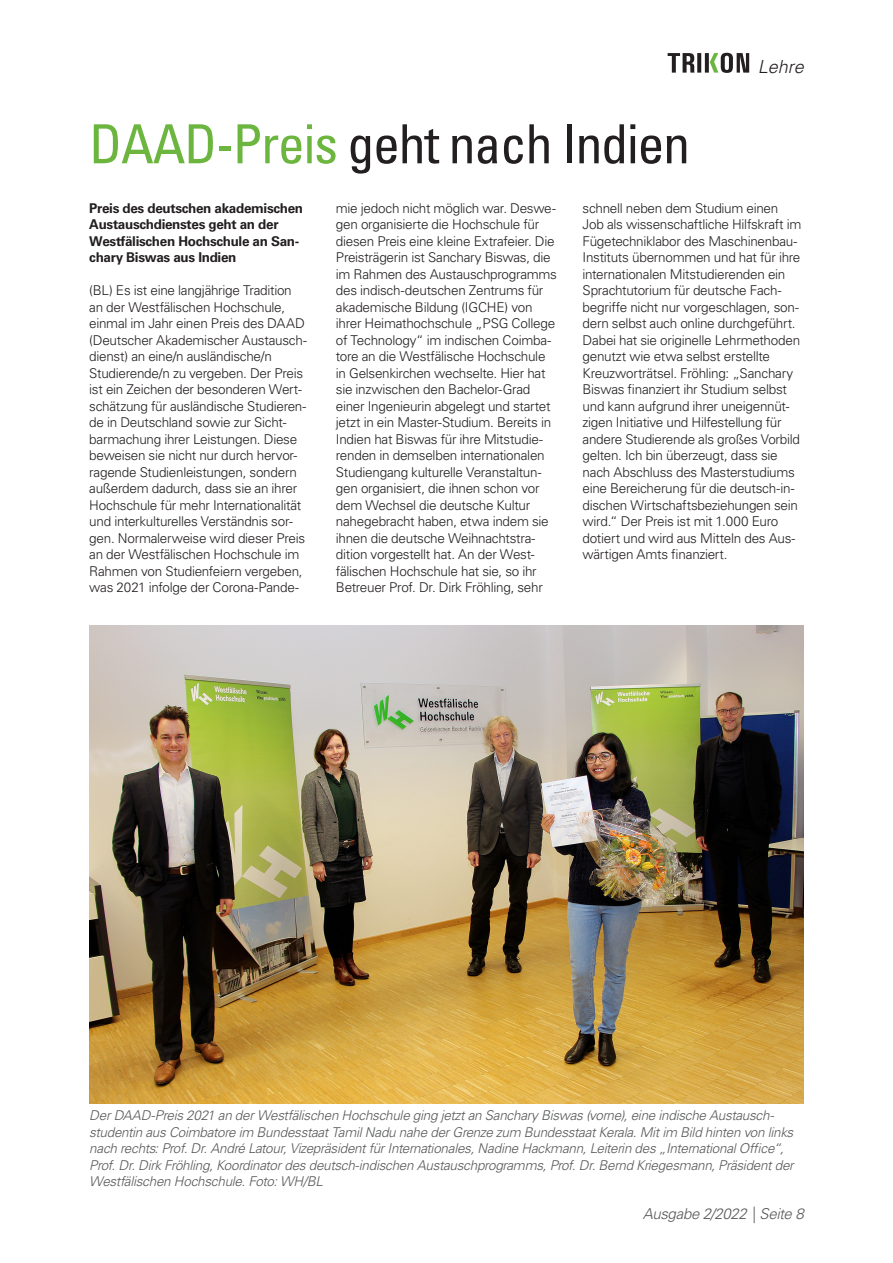
<style>
.page{position:relative;width:893px;height:1263px;background:#fff}
.page>*{position:absolute;margin:0;border:0;box-sizing:border-box;transform-origin:0 0}
.Headline_36{font:condensed 54px "Univers LT Std";letter-spacing:-.025em;color:#231f20}
.t1{font:italic 300 18px "Univers LT Std";color:#231f20}
.t2{font:italic 300 15px "Univers LT Std";letter-spacing:-.025em;color:#57585a}
.Fließtext{font:300 13.5px/16.5px "Univers LT Std";letter-spacing:-.02em;color:#231f20}
.Bildtext_Titel_80{font:italic 300 13.5px/16.5px "Univers LT Std";letter-spacing:-.02em;color:#57585a}
.Aufmacher{font:700 13.5px/16.5px "Univers LT Std";letter-spacing:-.025em;color:#231f20}
.s1{color:#6cb640}
</style>
<div class="page">
<svg style="left:668px;top:53px;width:81px;height:20px"></svg>
<img style="left:89px;top:625px;width:715px;height:479px">
<h2 class="t1" style="left:758px;top:56px;width:48px">Lehre</h2>
<p class="Headline_36" style="left:89px;top:110px;width:602px"><span class="s1">DAAD-Preis</span> geht nach Indien</p>
<p class="Aufmacher" style="left:89px;top:200px;width:215px">Preis des deutschen akademischen<br>Austauschdienstes geht an der<br>Westfälischen Hochschule an San&shy;chary Biswas aus Indien</p>
<p class="Fließtext" style="left:89px;top:282px;width:219px">(BL) Es ist eine langjährige Tradition an der Westfälischen Hochschule, einmal im Jahr einen Preis des DAAD (Deutscher Akademischer Austausch&shy;dienst) an eine/n ausländische/n Studierende/n zu vergeben. Der Preis ist ein Zeichen der besonderen Wert&shy;schätzung für ausländische Studieren&shy;de in Deutschland sowie zur Sicht&shy;barmachung ihrer Leistungen. Diese beweisen sie nicht nur durch hervor&shy;ragende Studienleistungen, sondern außerdem dadurch, dass sie an ihrer Hochschule für mehr Internationalität und interkulturelles Verständnis sor&shy;gen. Normalerweise wird dieser Preis an der Westfälischen Hochschule im Rahmen von Studienfeiern vergeben, was 2021 infolge der Corona-Pande-</p>
<p class="Fließtext" style="left:336px;top:200px;width:223px">mie jedoch nicht möglich war. Deswe&shy;gen organisierte die Hochschule für diesen Preis eine kleine Extrafeier. Die Preisträgerin ist Sanchary Biswas, die im Rahmen des Austauschprogramms des indisch-deutschen Zentrums für akademische Bildung (IGCHE) von ihrer Heimathochschule „PSG College of Technology“ im indischen Coimba&shy;tore an die Westfälische Hochschule in Gelsenkirchen wechselte. Hier hat sie inzwischen den Bachelor-Grad einer Ingenieurin abgelegt und startet jetzt in ein Master-Studium. Bereits in Indien hat Biswas für ihre Mitstudie&shy;renden in demselben internationalen Studiengang kulturelle Veranstaltun&shy;gen organisiert, die ihnen schon vor dem Wechsel die deutsche Kultur nahegebracht haben, etwa indem sie ihnen die deutsche Weihnachtstra&shy;dition vorgestellt hat. An der West&shy;fälischen Hochschule hat sie, so ihr Betreuer Prof. Dr. Dirk Fröhling, sehr</p>
<p class="Fließtext" style="left:583px;top:200px;width:220px">schnell neben dem Studium einen Job als wissenschaftliche Hilfskraft im Fügetechniklabor des Maschinenbau-Instituts übernommen und hat für ihre internationalen Mitstudierenden ein Sprachtutorium für deutsche Fach&shy;begriffe nicht nur vorgeschlagen, son&shy;dern selbst auch online durchgeführt.<br>Dabei hat sie originelle Lehrmethoden genutzt wie etwa selbst erstellte Kreuzworträtsel. Fröhling: „Sanchary Biswas finanziert ihr Studium selbst und kann aufgrund ihrer uneigennüt&shy;zigen Initiative und Hilfestellung für andere Studierende als großes Vorbild gelten. Ich bin überzeugt, dass sie nach Abschluss des Masterstudiums eine Bereicherung für die deutsch-in&shy;dischen Wirtschaftsbeziehungen sein wird.“ Der Preis ist mit 1.000 Euro dotiert und wird aus Mitteln des Aus&shy;wärtigen Amts finanziert.</p>
<p class="Bildtext_Titel_80" style="left:89px;top:1107px;width:706px">Der DAAD-Preis 2021 an der Westfälischen Hochschule ging jetzt an Sanchary Biswas (vorne), eine indische Austausch&shy;studentin aus Coimbatore im Bundesstaat Tamil Nadu nahe der Grenze zum Bundesstaat Kerala. Mit im Bild hinten von links nach rechts: Prof. Dr. André Latour, Vizepräsident für Internationales, Nadine Hackmann, Leiterin des „International Office“, Prof. Dr. Dirk Fröhling, Koordinator des deutsch-indischen Austauschprogramms, Prof. Dr. Bernd Kriegesmann, Präsident der Westfälischen Hochschule. Foto: WH/BL</p>
<p class="t2" style="left:643px;top:1205px;width:162px">Ausgabe 2/2022 | Seite 8</p>
</div>
